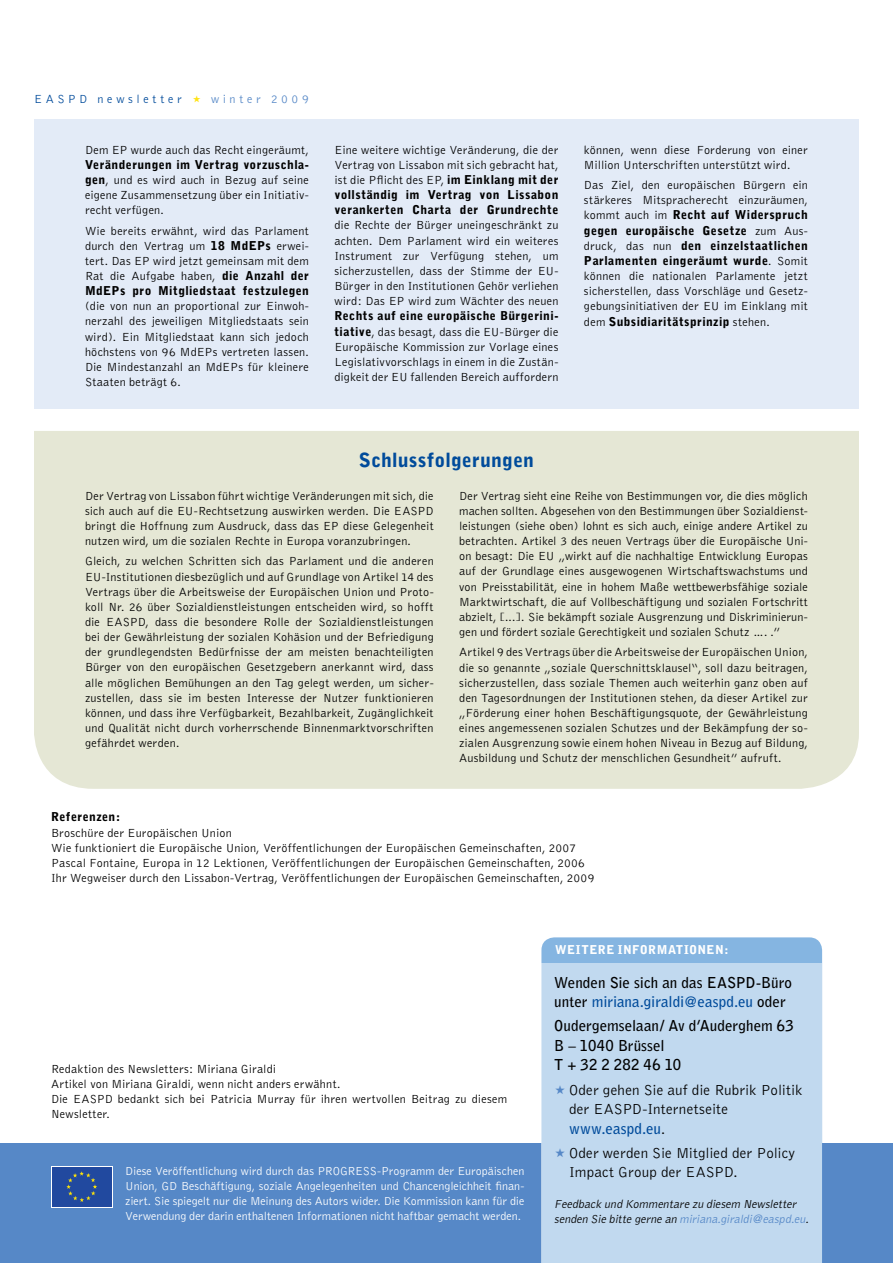
<style>
.page{position:relative;width:893px;height:1263px;background:#fff}
.page>*{position:absolute;margin:0;border:0;box-sizing:border-box;transform-origin:0 0}
.t1{font:900 19.5px "Bell Gothic";letter-spacing:.01em;color:#004b9b}
.t2{font:700 15px/19.5px "Bell Gothic";color:#000}
.t3{font:300 15px/19.5px "Bell Gothic";letter-spacing:.005em;color:#000}
.t4{font:300 12.15px/15.1px "Bell Gothic";letter-spacing:.015em;color:#000;text-align:justify}
.t5{font:900 12.15px "Bell Gothic";color:#fff}
.t6{font:300 12.15px "Bell Gothic";letter-spacing:.3em;color:#004b9b}
.t7{font:900 12.15px "Bell Gothic";letter-spacing:.03em;color:#000}
.t8{font:300 12.15px "Bell Gothic";letter-spacing:.295em;color:#5688c7}
.t9{font:300 12px/15px "Bell Gothic";color:#fff;text-align:justify}
.t10{font:italic 300 12px/15px "Bell Gothic";color:#000}
.s1{font-weight:900}
.s2{color:#004b9b}
.s3{font-weight:700;color:#004b9b}
.s4{color:#5688c7}
</style>
<div class="page">
<div style="left:34px;top:119px;width:825px;height:289px;background:#e3ebf7"></div>
<div style="left:34px;top:431px;width:825px;height:358px;background:#e5e7d5"></div>
<div style="left:0;top:1144px;width:893px;height:119px;background:#5688c7"></div>
<div style="left:51px;top:1166px;width:62px;height:42px;background:#21499f"></div>
<div style="left:541px;top:937px;width:281px;height:26px;background:#85b5e1"></div>
<div style="left:541px;top:963px;width:281px;height:300px;background:#c1d9ef"></div>
<svg style="left:66px;top:1171px;width:37px;height:37px"></svg>
<p class="t6" style="left:34px;top:92px;width:149px">EASPD newsletter</p>
<p class="t8" style="left:211px;top:92px;width:99px">winter 2009</p>
<p class="t4" style="left:85px;top:142px;width:225px">Dem EP wurde auch das Recht eingeräumt,</p>
<p class="t4" style="left:85px;top:158px;width:225px"><span class="s1">Veränderungen im Vertrag vorzuschla&shy;gen</span>, und es wird auch in Bezug auf seine eigene Zusammensetzung über ein Initiativ&shy;recht verfügen.</p>
<p class="t4" style="left:85px;top:223px;width:225px">Wie bereits erwähnt, wird das Parlament durch den Vertrag um <span class="s1">18 MdEPs</span> erwei&shy;tert. Das EP wird jetzt gemeinsam mit dem Rat die Aufgabe haben, <span class="s1">die Anzahl der MdEPs pro Mitgliedstaat festzulegen</span></p>
<p class="t4" style="left:85px;top:299px;width:225px">(die von nun an proportional zur Einwoh&shy;nerzahl des jeweiligen Mitgliedstaats sein wird). Ein Mitgliedstaat kann sich jedoch höchstens von 96 MdEPs vertreten lassen.<br>Die Mindestanzahl an MdEPs für kleinere Staaten beträgt 6.</p>
<p class="t4" style="left:334px;top:142px;width:225px">Eine weitere wichtige Veränderung, die der Vertrag von Lissabon mit sich gebracht hat, ist die Pflicht des EP, <span class="s1">im Einklang mit der vollständig im Vertrag von Lissabon verankerten Charta der Grundrechte</span></p>
<p class="t4" style="left:334px;top:218px;width:225px">die Rechte der Bürger uneingeschränkt zu achten. Dem Parlament wird ein weiteres Instrument zur Verfügung stehen, um sicherzustellen, dass der Stimme der EU-Bürger in den Institutionen Gehör verliehen wird: Das EP wird zum Wächter des neuen</p>
<p class="t4" style="left:334px;top:309px;width:225px"><span class="s1">Rechts auf eine europäische Bürgerini&shy;tiative</span>, das besagt, dass die EU-Bürger die Europäische Kommission zur Vorlage eines Legislativvorschlags in einem in die Zustän&shy;digkeit der EU fallenden Bereich auffordern</p>
<h1 class="t1" style="left:359px;top:448px;width:177px">Schlussfolgerungen</h1>
<p class="t4" style="left:584px;top:142px;width:225px">können, wenn diese Forderung von einer<br>Million Unterschriften unterstützt wird.</p>
<p class="t4" style="left:584px;top:178px;width:225px">Das Ziel, den europäischen Bürgern ein stärkeres Mitspracherecht einzuräumen, kommt auch im <span class="s1">Recht auf Widerspruch gegen europäische Gesetze</span> zum Aus&shy;druck, das nun <span class="s1">den einzelstaatlichen Parlamenten eingeräumt wurde</span>. Somit können die nationalen Parlamente jetzt sicherstellen, dass Vorschläge und Gesetz&shy;gebungsinitiativen der EU im Einklang mit dem <span class="s1">Subsidiaritätsprinzip</span> stehen.</p>
<p class="t4" style="left:85px;top:488px;width:350px">Der Vertrag von Lissabon führt wichtige Veränderungen mit sich, die sich auch auf die EU-Rechtsetzung auswirken werden. Die EASPD bringt die Hoffnung zum Ausdruck, dass das EP diese Gelegenheit nutzen wird, um die sozialen Rechte in Europa voranzubringen.</p>
<p class="t4" style="left:85px;top:554px;width:350px">Gleich, zu welchen Schritten sich das Parlament und die anderen EU-Institutionen diesbezüglich und auf Grundlage von Artikel 14 des Vertrags über die Arbeitsweise der Europäischen Union und Proto&shy;koll Nr. 26 über Sozialdienstleistungen entscheiden wird, so hofft die EASPD, dass die besondere Rolle der Sozialdienstleistungen bei der Gewährleistung der sozialen Kohäsion und der Befriedigung der grundlegendsten Bedürfnisse der am meisten benachteiligten Bürger von den europäischen Gesetzgebern anerkannt wird, dass alle möglichen Bemühungen an den Tag gelegt werden, um sicher&shy;zustellen, dass sie im besten Interesse der Nutzer funktionieren können, und dass ihre Verfügbarkeit, Bezahlbarkeit, Zugänglichkeit und Qualität nicht durch vorherrschende Binnenmarktvorschriften gefährdet werden.</p>
<p class="t4" style="left:459px;top:488px;width:350px">Der Vertrag sieht eine Reihe von Bestimmungen vor, die dies möglich machen sollten. Abgesehen von den Bestimmungen über Sozialdienst&shy;leistungen (siehe oben) lohnt es sich auch, einige andere Artikel zu betrachten. Artikel 3 des neuen Vertrags über die Europäische Uni&shy;on besagt: Die EU „wirkt auf die nachhaltige Entwicklung Europas auf der Grundlage eines ausgewogenen Wirtschaftswachstums und von Preisstabilität, eine in hohem Maße wettbewerbsfähige soziale Marktwirtschaft, die auf Vollbeschäftigung und sozialen Fortschritt abzielt, [...]. Sie bekämpft soziale Ausgrenzung und Diskriminierun&shy;gen und fördert soziale Gerechtigkeit und sozialen Schutz …. .”</p>
<p class="t4" style="left:459px;top:645px;width:350px">Artikel 9 des Vertrags über die Arbeitsweise der Europäischen Union, die so genannte „soziale Querschnittsklausel“, soll dazu beitragen, sicherzustellen, dass soziale Themen auch weiterhin ganz oben auf den Tagesordnungen der Institutionen stehen, da dieser Artikel zur „Förderung einer hohen Beschäftigungsquote, der Gewährleistung eines angemessenen sozialen Schutzes und der Bekämpfung der so&shy;zialen Ausgrenzung sowie einem hohen Niveau in Bezug auf Bildung, Ausbildung und Schutz der menschlichen Gesundheit” aufruft.</p>
<p class="t7" style="left:51px;top:810px;width:71px">Referenzen:</p>
<p class="t4" style="left:51px;top:825px;width:545px;text-align:left">Broschüre der Europäischen Union<br>Wie funktioniert die Europäische Union, Veröffentlichungen der Europäischen Gemeinschaften, 2007<br>Pascal Fontaine, Europa in 12 Lektionen, Veröffentlichungen der Europäischen Gemeinschaften, 2006<br>Ihr Wegweiser durch den Lissabon-Vertrag, Veröffentlichungen der Europäischen Gemeinschaften, 2009</p>
<p class="t4" style="left:51px;top:1062px;width:458px;text-align:left">Redaktion des Newsletters: Miriana Giraldi<br>Artikel von Miriana Giraldi, wenn nicht anders erwähnt.<br>Die EASPD bedankt sich bei Patricia Murray für ihren wertvollen Beitrag zu diesem Newsletter.</p>
<p class="t9" style="left:125px;top:1164px;width:401px">Diese Veröffentlichung wird durch das PROGRESS-Programm der Europäischen Union, GD Beschäftigung, soziale Angelegenheiten und Chancengleichheit finan&shy;ziert. Sie spiegelt nur die Meinung des Autors wider. Die Kommission kann für die Verwendung der darin enthaltenen Informationen nicht haftbar gemacht werden.</p>
<p class="t5" style="left:555px;top:943px;width:21px">Weitere</p>
<p class="t5" style="left:618px;top:943px;width:15px">Informationen</p>
<p class="t5" style="left:725px;top:943px;width:6px">:</p>
<p class="t2" style="left:554px;top:973px;width:239px">Wenden Sie sich an das EASPD-Büro unter <span class="s2">miriana.giraldi@easpd.eu</span> oder</p>
<p class="t2" style="left:554px;top:1016px;width:241px">Oudergemselaan/ Av d’Auderghem 63<br>B – 1040 Brüssel<br>T + 32 2 282 46 10</p>
<p class="t3" style="left:569px;top:1080px;width:235px">Oder gehen Sie auf die Rubrik Politik der EASPD-Internetseite <span class="s3">www.easpd.eu</span>.</p>
<p class="t3" style="left:569px;top:1143px;width:228px">Oder werden Sie Mitglied der Policy<br>Impact Group der EASPD.</p>
<p class="t10" style="left:554px;top:1197px;width:258px">Feedback und Kommentare zu diesem Newsletter senden Sie bitte gerne an <span class="s4">miriana.giraldi@easpd.eu</span>.</p>
</div>
